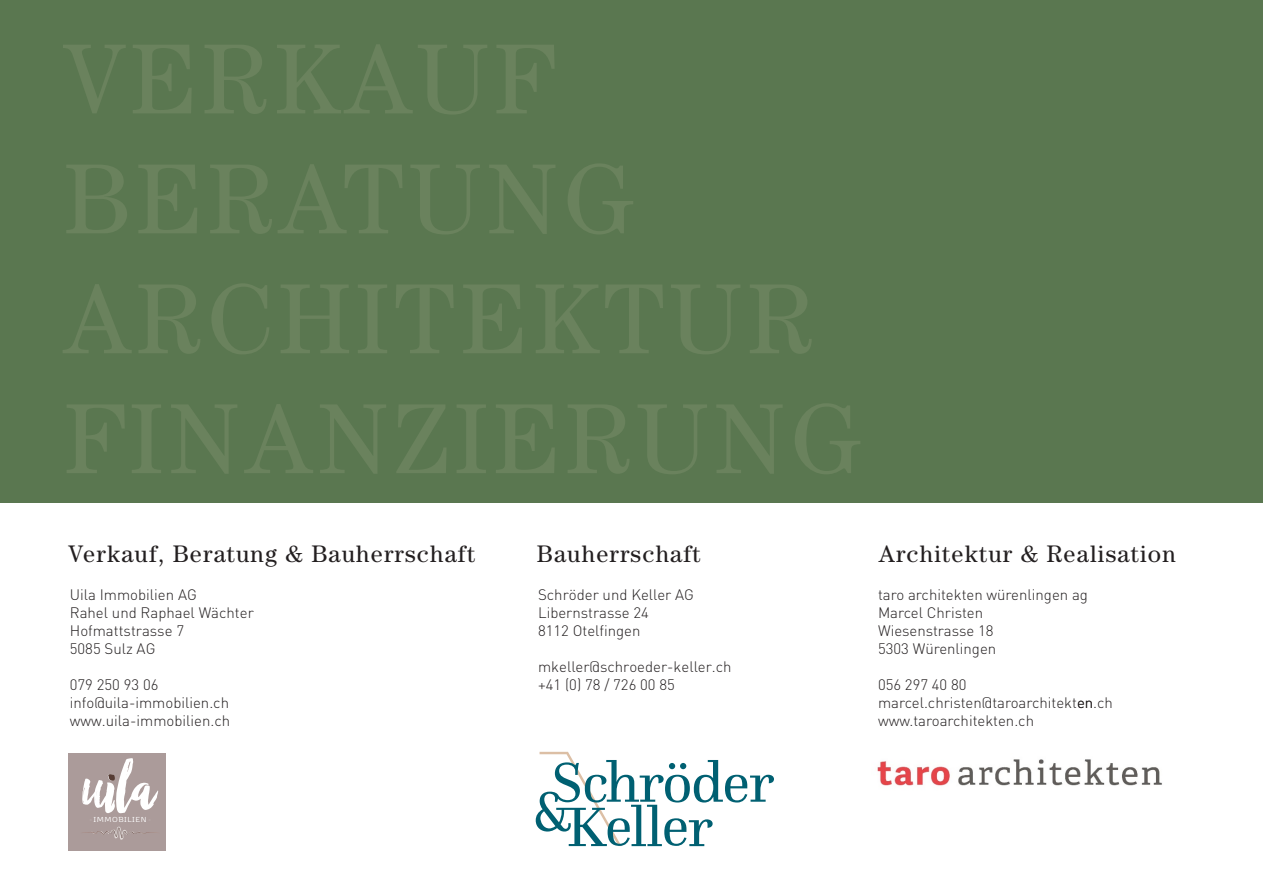
<style>
.page{position:relative;width:1263px;height:893px;background:#fff}
.page>*{position:absolute;margin:0;border:0;box-sizing:border-box;transform-origin:0 0}
.t1{font:24px "Century Std";letter-spacing:.05em;color:#231f20}
.t2{font:300 15px/18px "DIN Pro";color:#231f20}
.t3{font:8.55px "Kobenhavn";letter-spacing:.06em;color:#fff}
</style>
<div class="page">
<div style="left:0;top:0;width:1263px;height:503px;background:#5a7750"></div>
<svg style="left:536px;top:752px;width:238px;height:94px"></svg>
<img style="left:877px;top:759px;width:285px;height:27px">
<svg style="left:68px;top:753px;width:98px;height:98px;background:#b6a9a8"></svg>
<h1 class="t1" style="left:69px;top:539px;width:408px">Verkauf, Beratung &amp; Bauherrschaft</h1>
<p class="t2" style="left:70px;top:585px;width:185px">Uila Immobilien AG<br>Rahel und Raphael Wächter<br>Hofmattstrasse 7<br>5085 Sulz AG</p>
<p class="t2" style="left:70px;top:675px;width:162px">079 250 93 06 info@uila-immobilien.ch www.uila-immobilien.ch</p>
<p class="t3" style="left:94px;top:814px;width:55px">IMMOBILIEN</p>
<h1 class="t1" style="left:537px;top:539px;width:165px">Bauherrschaft</h1>
<p class="t2" style="left:538px;top:584px;width:157px">Schröder und Keller AG<br>Libernstrasse 24<br>8112 Otelfingen</p>
<p class="t2" style="left:538px;top:656px;width:195px">mkeller@schroeder-keller.ch +41 (0) 78 / 726 00 85</p>
<h1 class="t1" style="left:879px;top:539px;width:298px">Architektur &amp; Realisation</h1>
<p class="t2" style="left:878px;top:585px;width:211px">taro architekten würenlingen ag<br>Marcel Christen<br>Wiesenstrasse 18<br>5303 Würenlingen</p>
<p class="t2" style="left:878px;top:675px;width:236px">056 297 40 80 marcel.christen@taroarchitekten.ch www.taroarchitekten.ch</p>
</div>
